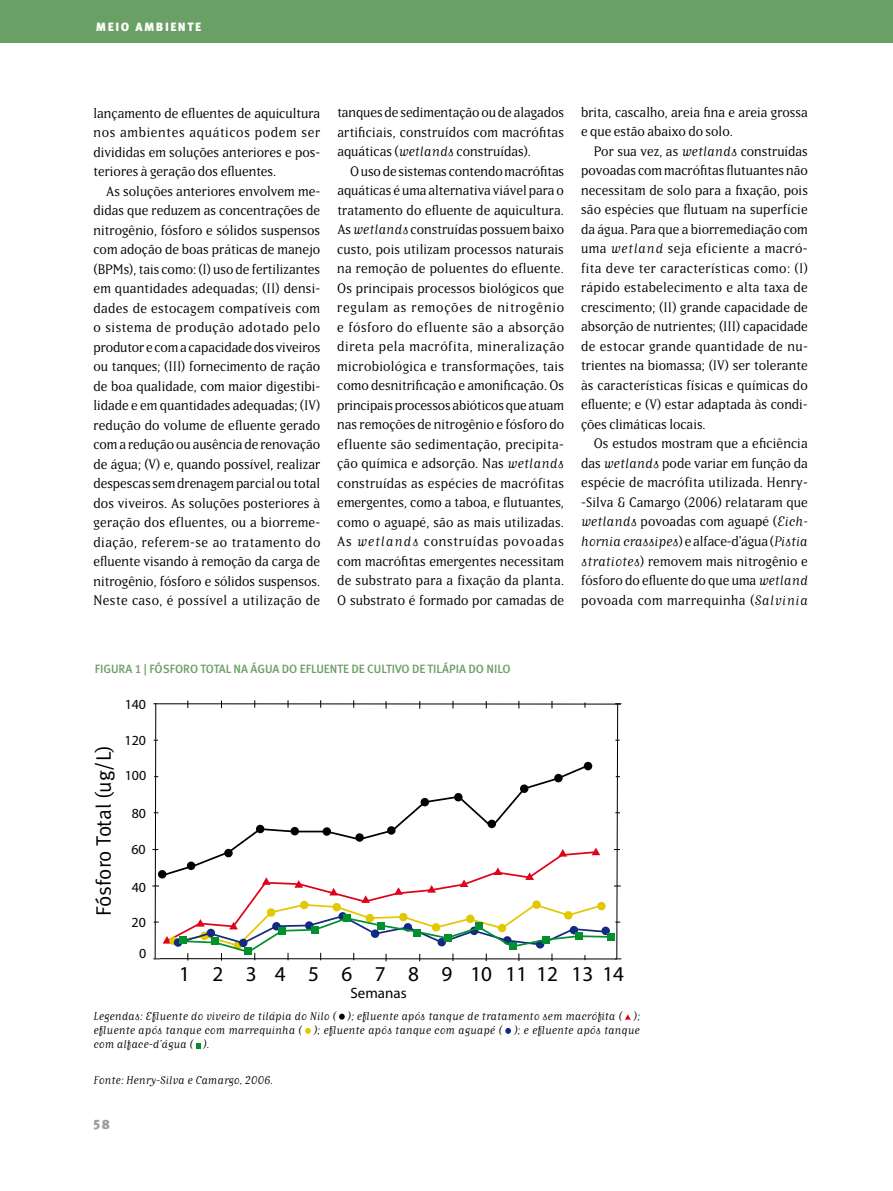
<style>
.page{position:relative;width:893px;height:1191px;background:#fff}
.page>*{position:absolute;margin:0;border:0;box-sizing:border-box;transform-origin:0 0}
.t1{font:21.15px "Myriad Pro";color:#000}
.t2{font:20.85px "Meta Normal LF";color:#000}
.t3{font:15px "Myriad Pro";color:#000}
.t4{font:13.95px "Myriad Pro";color:#000}
.t5{font:13.5px/19.5px "Matrix Book Lining";color:#000;text-align:justify}
.t6{font:13.5px "Meta Black Caps Expert";color:#9c9e9f}
.t7{font:12px "Meta Medium LF";color:#6aa065}
.t8{font:12px "Meta Black Caps";letter-spacing:.125em;color:#fff}
.t9{font:italic 11.25px/14.2px "Matrix Book Lining";color:#000;text-align:justify}
.s1{font-style:italic}
</style>
<div class="page">
<div style="left:0;top:0;width:893px;height:43px;background:#6aa065"></div>
<svg style="left:339px;top:1013px;width:6px;height:6px"></svg>
<svg style="left:625px;top:1014px;width:6px;height:5px"></svg>
<svg style="left:305px;top:1028px;width:6px;height:6px"></svg>
<svg style="left:505px;top:1028px;width:6px;height:6px"></svg>
<svg style="left:196px;top:1043px;width:4px;height:5px"></svg>
<svg style="left:152px;top:700px;width:469px;height:261px"></svg>
<div style="left:212px;top:937px;width:7px;height:7px;background:#02902f"></div>
<div style="left:244px;top:947px;width:7px;height:7px;background:#02902f"></div>
<div style="left:279px;top:927px;width:7px;height:7px;background:#02902f"></div>
<div style="left:311px;top:926px;width:7px;height:7px;background:#02902f"></div>
<div style="left:343px;top:915px;width:7px;height:7px;background:#02902f"></div>
<div style="left:377px;top:922px;width:7px;height:7px;background:#02902f"></div>
<div style="left:414px;top:929px;width:7px;height:7px;background:#02902f"></div>
<div style="left:444px;top:934px;width:7px;height:7px;background:#02902f"></div>
<div style="left:475px;top:922px;width:7px;height:7px;background:#02902f"></div>
<div style="left:509px;top:942px;width:7px;height:7px;background:#02902f"></div>
<div style="left:542px;top:936px;width:7px;height:7px;background:#02902f"></div>
<div style="left:575px;top:932px;width:7px;height:7px;background:#02902f"></div>
<div style="left:608px;top:933px;width:7px;height:7px;background:#02902f"></div>
<p class="t8" style="left:96px;top:19px;width:106px">MEIO AMBIENTE</p>
<p class="t5" style="left:93px;top:103px;width:228px">lançamento de efluentes de aquicultura nos ambientes aquáticos podem ser divididas em soluções anteriores e pos&shy;teriores à geração dos efluentes.</p>
<p class="t5" style="left:93px;top:181px;width:228px;text-indent:13px">As soluções anteriores envolvem me&shy;didas que reduzem as concentrações de nitrogênio, fósforo e sólidos suspensos com adoção de boas práticas de manejo (BPMs), tais como: (I) uso de fertilizantes em quantidades adequadas; (II) densi&shy;dades de estocagem compatíveis com o sistema de produção adotado pelo produtor e com a capacidade dos viveiros ou tanques; (III) fornecimento de ração de boa qualidade, com maior digestibi&shy;lidade e em quantidades adequadas; (IV) redução do volume de efluente gerado com a redução ou ausência de renovação de água; (V) e, quando possível, realizar despescas sem drenagem parcial ou total dos viveiros. As soluções posteriores à geração dos efluentes, ou a biorreme&shy;diação, referem-se ao tratamento do efluente visando à remoção da carga de nitrogênio, fósforo e sólidos suspensos.<br>Neste caso, é possível a utilização de</p>
<p class="t5" style="left:337px;top:102px;width:228px">tanques de sedimentação ou de alagados artificiais, construídos com macrófitas aquáticas (<span class="s1">wetlands</span> construídas).</p>
<p class="t5" style="left:337px;top:161px;width:228px;text-indent:13px">O uso de sistemas contendo macrófitas aquáticas é uma alternativa viável para o tratamento do efluente de aquicultura.<br>As <span class="s1">wetlands</span> construídas possuem baixo custo, pois utilizam processos naturais na remoção de poluentes do efluente.<br>Os principais processos biológicos que regulam as remoções de nitrogênio e fósforo do efluente são a absorção direta pela macrófita, mineralização microbiológica e transformações, tais como desnitrificação e amonificação. Os principais processos abióticos que atuam nas remoções de nitrogênio e fósforo do efluente são sedimentação, precipita&shy;ção química e adsorção. Nas <span class="s1">wetlands </span>construídas as espécies de macrófitas emergentes, como a taboa, e flutuantes, como o aguapé, são as mais utilizadas.<br>As <span class="s1">wetlands</span> construídas povoadas com macrófitas emergentes necessitam de substrato para a fixação da planta.<br>O substrato é formado por camadas de</p>
<p class="t5" style="left:581px;top:102px;width:228px">brita, cascalho, areia fina e areia grossa e que estão abaixo do solo.</p>
<p class="t5" style="left:581px;top:141px;width:228px;text-indent:13px">Por sua vez, as <span class="s1">wetlands</span> construídas povoadas com macrófitas flutuantes não necessitam de solo para a fixação, pois são espécies que flutuam na superfície da água. Para que a biorremediação com uma <span class="s1">wetland</span> seja eficiente a macró&shy;fita deve ter características como: (I) rápido estabelecimento e alta taxa de crescimento; (II) grande capacidade de absorção de nutrientes; (III) capacidade de estocar grande quantidade de nu&shy;trientes na biomassa; (IV) ser tolerante às características físicas e químicas do efluente; e (V) estar adaptada às condi&shy;ções climáticas locais.</p>
<p class="t5" style="left:581px;top:434px;width:228px;text-indent:13px">Os estudos mostram que a eficiência das <span class="s1">wetlands</span> pode variar em função da espécie de macrófita utilizada. Henry--Silva &amp; Camargo (2006) relataram que <span class="s1">wetlands</span> povoadas com aguapé (<span class="s1">Eich&shy;hornia crassipes</span>) e alface-d’água (<span class="s1">Pistia stratiotes</span>) removem mais nitrogênio e fósforo do efluente do que uma <span class="s1">wetland </span>povoada com marrequinha (<span class="s1">Salvinia</span></p>
<p class="t7" style="left:95px;top:662px;width:417px">FIGURA 1 | FÓSFORO TOTAL NA ÁGUA DO EFLUENTE DE CULTIVO DE TILÁPIA DO N ILO</p>
<p class="t4" style="left:125px;top:696px;width:23px">140</p>
<h2 class="t2" style="left:92px;top:916px;width:173px;rotate:-90deg">Fósforo Total (ug/L)</h2>
<p class="t4" style="left:125px;top:731px;width:23px">120</p>
<p class="t4" style="left:125px;top:766px;width:23px">100</p>
<p class="t4" style="left:132px;top:804px;width:16px">80</p>
<p class="t4" style="left:131px;top:840px;width:16px">60</p>
<p class="t4" style="left:132px;top:879px;width:16px">40</p>
<p class="t4" style="left:132px;top:913px;width:16px">20</p>
<p class="t4" style="left:139px;top:944px;width:9px">0</p>
<h1 class="t1" style="left:179px;top:961px;width:446px">1 2 3 4 5 6 7 8 9 10 11 12 13 14</h1>
<p class="t3" style="left:350px;top:983px;width:58px">Semanas</p>
<p class="t9" style="left:94px;top:1008px;width:548px">Legendas: Efluente do viveiro de tilápia do Nilo ( ); efluente após tanque de tratamento sem macrófita ( ); efluente após tanque com marrequinha ( ); efluente após tanque com aguapé ( ); e efluente após tanque com alface-d’água ( ).</p>
<p class="t9" style="left:94px;top:1072px;width:181px">Fonte: Henry-Silva e Camargo, 2006.</p>
<p class="t6" style="left:93px;top:1116px;width:18px">58</p>
</div>
